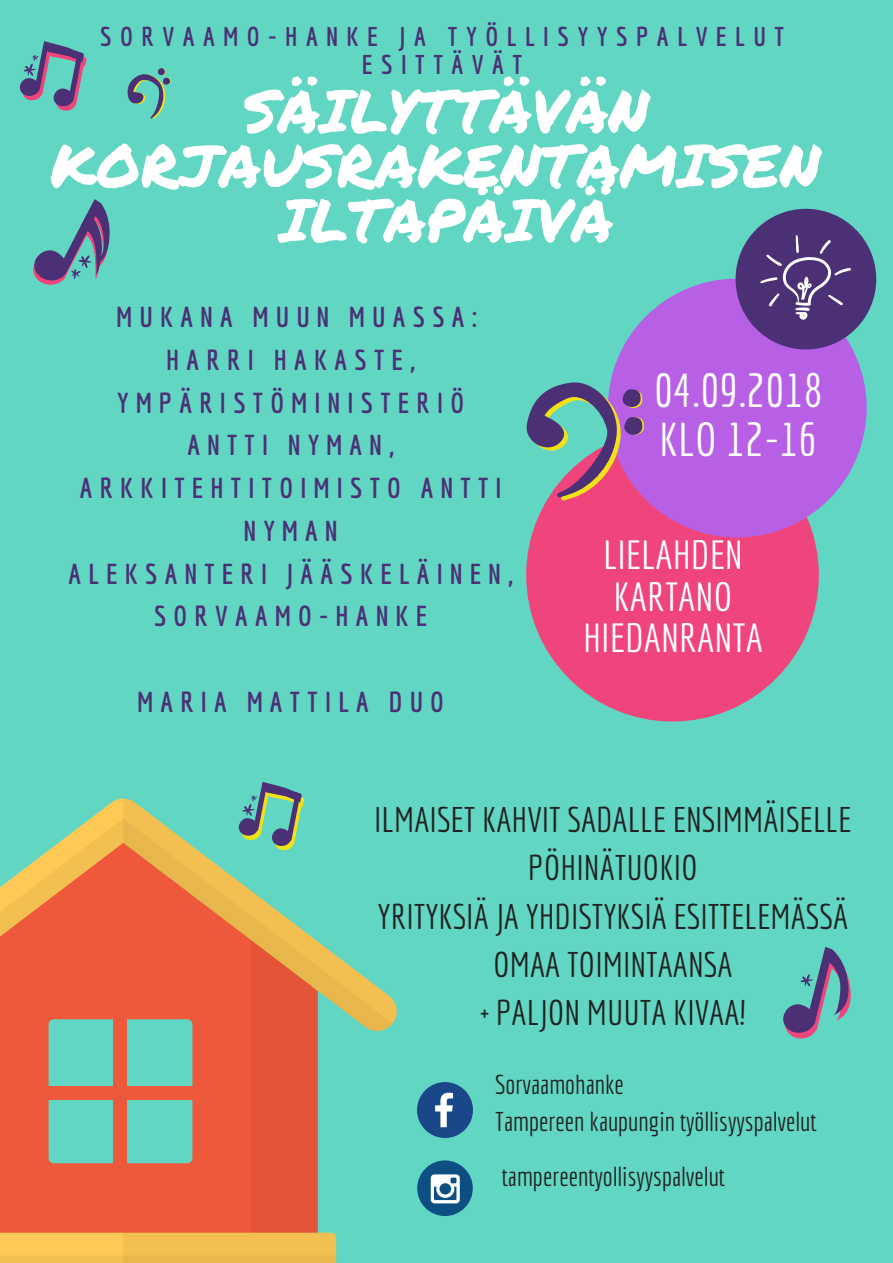
<style>
.page{position:relative;width:893px;height:1263px;background:#61d6c2}
.page>*{position:absolute;margin:0;border:0;box-sizing:border-box;transform-origin:0 0}
.t1{font:59.62px/54.6px "Permanent Marker";color:#fff;text-align:center}
.t2{font:46.35px/49px "Economica";color:#fff}
.t3{font:39.75px/41.6px "Economica";color:#fff;text-align:center}
.t4{font:34.72px/48.4px "Economica";color:#222;text-align:center}
.t5{font:700 28.12px/42.8px "Economica";letter-spacing:.26em;color:#4b3076;text-align:center}
.t6{font:26.47px/36.6px "Economica";color:#222}
.t7{font:700 26.47px/27.6px "Economica";letter-spacing:.32em;color:#4b3076;text-align:center}
</style>
<div class="page">
<svg style="left:33px;top:199px;width:77px;height:86px"></svg>
<div style="left:526px;top:429px;width:293px;height:292px;background:#ef457c;border-radius:50%"></div>
<svg style="left:251px;top:782px;width:53px;height:17px"></svg>
<svg style="left:783px;top:947px;width:68px;height:92px"></svg>
<svg style="left:20px;top:41px;width:67px;height:70px"></svg>
<svg style="left:127px;top:68px;width:44px;height:51px"></svg>
<svg style="left:610px;top:258px;width:267px;height:301px;fill:#b760e6"></svg>
<svg style="left:526px;top:382px;width:118px;height:119px"></svg>
<div style="left:735px;top:209px;width:141px;height:140px;background:#4b3076;border-radius:50%"></div>
<svg style="left:760px;top:235px;width:91px;height:85px"></svg>
<svg style="left:91px;top:799px;width:32px;height:19px"></svg>
<svg style="left:123px;top:799px;width:274px;height:224px"></svg>
<svg style="left:0;top:818px;width:393px;height:213px"></svg>
<svg style="left:0;top:902px;width:336px;height:361px"></svg>
<svg style="left:417px;top:1082px;width:56px;height:56px"></svg>
<div style="left:417px;top:1160px;width:56px;height:56px;background:#0d4f83;border-radius:50%"></div>
<svg style="left:431px;top:1174px;width:29px;height:29px"></svg>
<p class="t7" style="left:100px;top:22px;width:685px">SORVAAMO-HANKE JA TYÖLLISYYSPALVELUT<br>ESITTÄVÄT</p>
<h1 class="t1" style="left:50px;top:82px;width:772px">SÄILYTTÄVÄN<br>KORJAUSRAKENTAMISEN<br>ILTAPÄIVÄ</h1>
<p class="t5" style="left:68px;top:295px;width:446px">MUKANA MUUN MUASSA:<br>HARRI HAKASTE,<br>YMPÄRISTÖMINISTERIÖ<br>ANTTI NYMAN,<br>ARKKITEHTITOIMISTO ANTTI<br>NYMAN<br>ALEKSANTERI JÄÄSKELÄINEN,<br>SORVAAMO-HANKE</p>
<p class="t5" style="left:137px;top:680px;width:308px">MARIA MATTILA DUO</p>
<h2 class="t2" style="left:654px;top:365px;width:170px">04.09.2018<br>KLO 12-16</h2>
<h3 class="t3" style="left:583px;top:533px;width:181px">LIELAHDEN<br>KARTANO<br>HIEDANRANTA</h3>
<p class="t4" style="left:374px;top:795px;width:479px">ILMAISET KAHVIT SADALLE ENSIMMÄISELLE<br>PÖHINÄTUOKIO<br>YRITYKSIÄ JA YHDISTYKSIÄ ESITTELEMÄSSÄ<br>OMAA TOIMINTAANSA<br>+ PALJON MUUTA KIVAA!</p>
<p class="t6" style="left:495px;top:1066px;width:323px">Sorvaamohanke<br>Tampereen kaupungin työllisyyspalvelut</p>
<p class="t6" style="left:502px;top:1158px;width:225px">tampereentyollisyyspalvelut</p>
</div>
